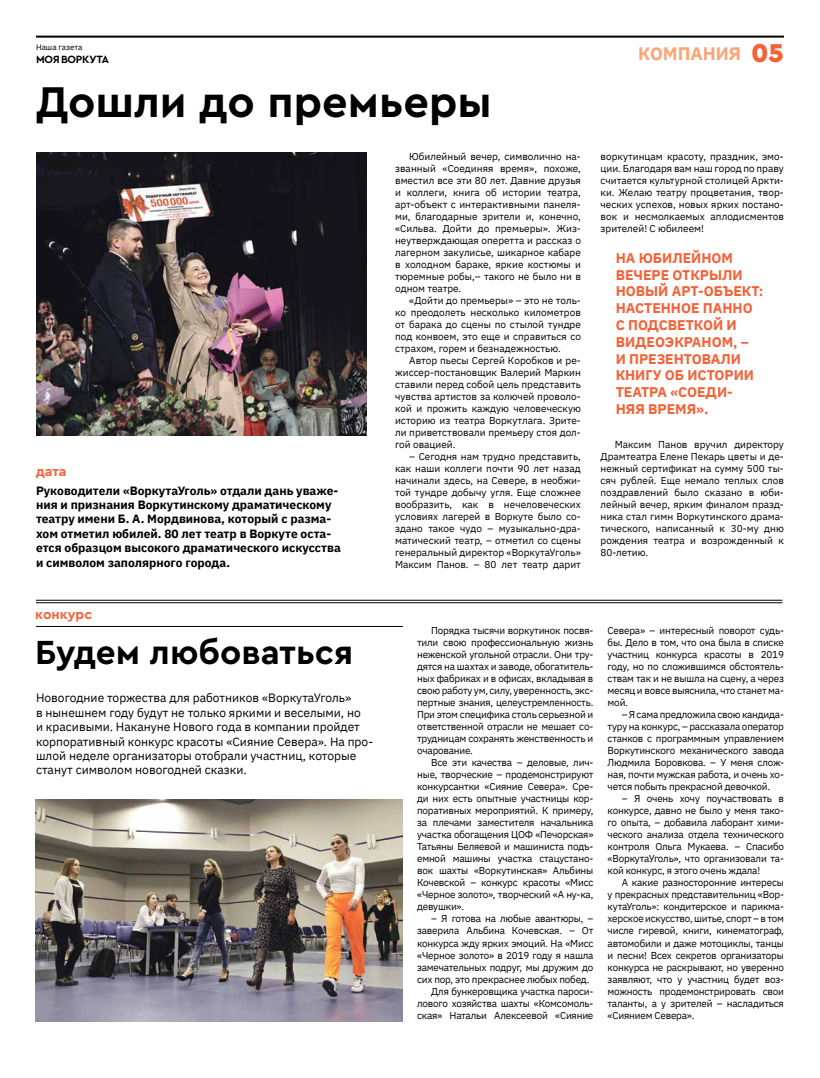
<style>
.page{position:relative;width:820px;height:1078px;background:#fff}
.page>*{position:absolute;margin:0;border:0;box-sizing:border-box;transform-origin:0 0}
.t1{font:700 45px "Cera Pro";color:#000}
.t2{font:700 35px "Cera Pro";color:#000}
.t3{font:900 27px "Cera Pro";color:#f46238}
.t4{font:700 18px "IBM Plex Sans";color:#fba576}
.t5{font:700 14px/16.8px "IBM Plex Sans";color:#f46238}
.t6{font:700 14px "Cera Pro";color:#f46238}
.t7{font:12px/14.4px "IBM Plex Sans";color:#000}
.t8{font:700 12px/14.4px "IBM Plex Sans";color:#000}
.t9{font:700 11px "Cera Pro";letter-spacing:-.02em;color:#000}
.t10{font:10px/12px "IBM Plex Sans";letter-spacing:-.02em;color:#000;text-align:justify}
.t11{font:8px "IBM Plex Sans";color:#000}
</style>
<div class="page">
<hr style="left:36px;top:36px;width:747px;height:2px;background:#000">
<hr style="left:36px;top:600px;width:746px;height:1px;background:#000">
<hr style="left:36px;top:602px;width:746px;height:1px;background:#000">
<img style="left:36px;top:799px;width:366px;height:221px">
<img style="left:36px;top:152px;width:330px;height:283px">
<hr style="left:36px;top:626px;width:367px;height:1px;background:#000">
<p class="t9" style="left:36px;top:52px;width:74px">МОЯВОРКУТА</p>
<h3 class="t3" style="left:750px;top:35px;width:34px">05</h3>
<p class="t11" style="left:36px;top:41px;width:48px">Наша газета</p>
<h3 class="t4" style="left:638px;top:40px;width:104px">КОМПАНИЯ</h3>
<h1 class="t1" style="left:36px;top:72px;width:457px">Дошли до премьеры</h1>
<h3 class="t6" style="left:36px;top:462px;width:32px">дата</h3>
<p class="t8" style="left:36px;top:482px;width:306px">Руководители «ВоркутаУголь» отдали дань уваже&shy;ния и признания Воркутинскому драматическому театру имени Б. А. Мордвинова, который с разма&shy;хом отметил юбилей. 80 лет театр в Воркуте оста&shy;ется образцом высокого драматического искусства и символом заполярного города.</p>
<h3 class="t6" style="left:35px;top:605px;width:58px">конкурс</h3>
<p class="t10" style="left:395px;top:149px;width:187px;text-indent:14px">Юбилейный вечер, символично на&shy;званный «Соединяя время», похоже, вместил все эти 80 лет. Давние друзья и коллеги, книга об истории театра, арт-объект с интерактивными панеля&shy;ми, благодарные зрители и, конечно, «Сильва. Дойти до премьеры». Жиз&shy;неутверждающая оперетта и рассказ о лагерном закулисье, шикарное кабаре в холодном бараке, яркие костюмы и тюремные робы,– такого не было ни в одном театре.</p>
<p class="t10" style="left:395px;top:293px;width:187px;text-indent:14px">«Дойти до премьеры» – это не толь&shy;ко преодолеть несколько километров от барака до сцены по стылой тундре под конвоем, это еще и справиться со страхом, горем и безнадежностью.</p>
<p class="t10" style="left:395px;top:353px;width:187px;text-indent:14px">Автор пьесы Сергей Коробков и ре&shy;жиссер-постановщик Валерий Маркин ставили перед собой цель представить чувства артистов за колючей проволо&shy;кой и прожить каждую человеческую историю из театра Воркутлага. Зрите&shy;ли приветствовали премьеру стоя дол&shy;гой овацией.</p>
<p class="t10" style="left:395px;top:449px;width:187px;text-indent:14px">– Сегодня нам трудно представить, как наши коллеги почти 90 лет назад начинали здесь, на Севере, в необжи&shy;той тундре добычу угля. Еще сложнее вообразить, как в нечеловеческих условиях лагерей в Воркуте было со&shy;здано такое чудо – музыкально-дра&shy;матический театр, – отметил со сцены генеральный директор «ВоркутаУголь» Максим Панов. – 80 лет театр дарит</p>
<p class="t10" style="left:600px;top:149px;width:185px">воркутинцам красоту, праздник, эмо&shy;ции. Благодаря вам наш город по праву считается культурной столицей Аркти&shy;ки. Желаю театру процветания, твор&shy;ческих успехов, новых ярких постано&shy;вок и несмолкаемых аплодисментов зрителей! С юбилеем!</p>
<h3 class="t5" style="left:615px;top:248px;width:149px">НА ЮБИЛЕЙНОМ<br>ВЕЧЕРЕ ОТКРЫЛИ<br>НОВЫЙ АРТ-ОБЪЕКТ:<br>НАСТЕННОЕ ПАННО<br>С ПОДСВЕТКОЙ И<br>ВИДЕОЭКРАНОМ, –<br>И ПРЕЗЕНТОВАЛИ<br>КНИГУ ОБ ИСТОРИИ<br>ТЕАТРА «СОЕДИ-<br>НЯЯ ВРЕМЯ».</h3>
<p class="t10" style="left:600px;top:437px;width:185px;text-indent:14px">Максим Панов вручил директору Драмтеатра Елене Пекарь цветы и де&shy;нежный сертификат на сумму 500 ты&shy;сяч рублей. Еще немало теплых слов поздравлений было сказано в юби&shy;лейный вечер, ярким финалом празд&shy;ника стал гимн Воркутинского драма&shy;тического, написанный к 30-му дню рождения театра и возрожденный к 80-летию.</p>
<h2 class="t2" style="left:35px;top:628px;width:319px">Будем любоваться</h2>
<p class="t7" style="left:36px;top:689px;width:338px">Новогодние торжества для работников «ВоркутаУголь»<br>в нынешнем году будут не только яркими и веселыми, но<br>и красивыми. Накануне Нового года в компании пройдет корпоративный конкурс красоты «Сияние Севера». На про&shy;шлой неделе организаторы отобрали участниц, которые станут символом новогодней сказки.</p>
<p class="t10" style="left:417px;top:623px;width:178px;text-indent:14px">Порядка тысячи воркутинок посвя&shy;тили свою профессиональную жизнь неженской угольной отрасли. Они тру&shy;дятся на шахтах и заводе, обогатитель&shy;ных фабриках и в офисах, вкладывая в свою работу ум, силу, уверенность, экс&shy;пертные знания, целеустремленность.<br>При этом специфика столь серьезной и ответственной отрасли не мешает со&shy;трудницам сохранять женственность и очарование.</p>
<p class="t10" style="left:417px;top:755px;width:178px;text-indent:14px">Все эти качества – деловые, лич&shy;ные, творческие – продемонстрируют конкурсантки «Сияние Севера». Сре&shy;ди них есть опытные участницы кор&shy;поративных мероприятий. К примеру, за плечами заместителя начальника участка обогащения ЦОФ «Печорская» Татьяны Беляевой и машиниста подъ&shy;емной машины участка стацустано&shy;вок шахты «Воркутинская» Альбины Кочевской – конкурс красоты «Мисс «Черное золото», творческий «А ну-ка, девушки».</p>
<p class="t10" style="left:431px;top:911px;width:164px">– Я готова на любые авантюры, –</p>
<p class="t10" style="left:417px;top:923px;width:178px">заверила Альбина Кочевская. – От</p>
<p class="t10" style="left:417px;top:935px;width:178px">конкурса жду ярких эмоций. На «Мисс</p>
<p class="t10" style="left:417px;top:947px;width:178px">«Черное золото» в 2019 году я нашла</p>
<p class="t10" style="left:417px;top:959px;width:178px">замечательных подруг, мы дружим до</p>
<p class="t10" style="left:417px;top:971px;width:174px">сих пор, это прекраснее любых побед.</p>
<p class="t10" style="left:431px;top:983px;width:163px">Для бункеровщика участка пароси-</p>
<p class="t10" style="left:417px;top:995px;width:178px">лового хозяйства шахты «Комсомоль-</p>
<p class="t10" style="left:417px;top:1007px;width:178px">ская» Натальи Алексеевой «Сияние</p>
<p class="t10" style="left:607px;top:623px;width:178px">Севера» – интересный поворот судь&shy;бы. Дело в том, что она была в списке участниц конкурса красоты в 2019 году, но по сложившимся обстоятель&shy;ствам так и не вышла на сцену, а через месяц и вовсе выяснила, что станет ма&shy;мой.</p>
<p class="t10" style="left:607px;top:707px;width:178px;text-indent:14px">– Я сама предложила свою кандида&shy;туру на конкурс, – рассказала оператор станков с программным управлением Воркутинского механического завода Людмила Боровкова. – У меня слож&shy;ная, почти мужская работа, и очень хо&shy;чется побыть прекрасной девочкой.</p>
<p class="t10" style="left:607px;top:791px;width:178px;text-indent:14px">– Я очень хочу поучаствовать в конкурсе, давно не было у меня тако&shy;го опыта, – добавила лаборант хими&shy;ческого анализа отдела технического контроля Ольга Мукаева. – Спасибо «ВоркутаУголь», что организовали та&shy;кой конкурс, я этого очень ждала!</p>
<p class="t10" style="left:607px;top:875px;width:178px;text-indent:14px">А какие разносторонние интересы у прекрасных представительниц «Вор&shy;кутаУголь»: кондитерское и парикма&shy;херское искусство, шитье, спорт – в том числе гиревой, книги, кинематограф, автомобили и даже мотоциклы, танцы и песни! Всех секретов организаторы конкурса не раскрывают, но уверенно заявляют, что у участниц будет воз&shy;можность продемонстрировать свои таланты, а у зрителей – насладиться «Сиянием Севера».</p>
</div>
